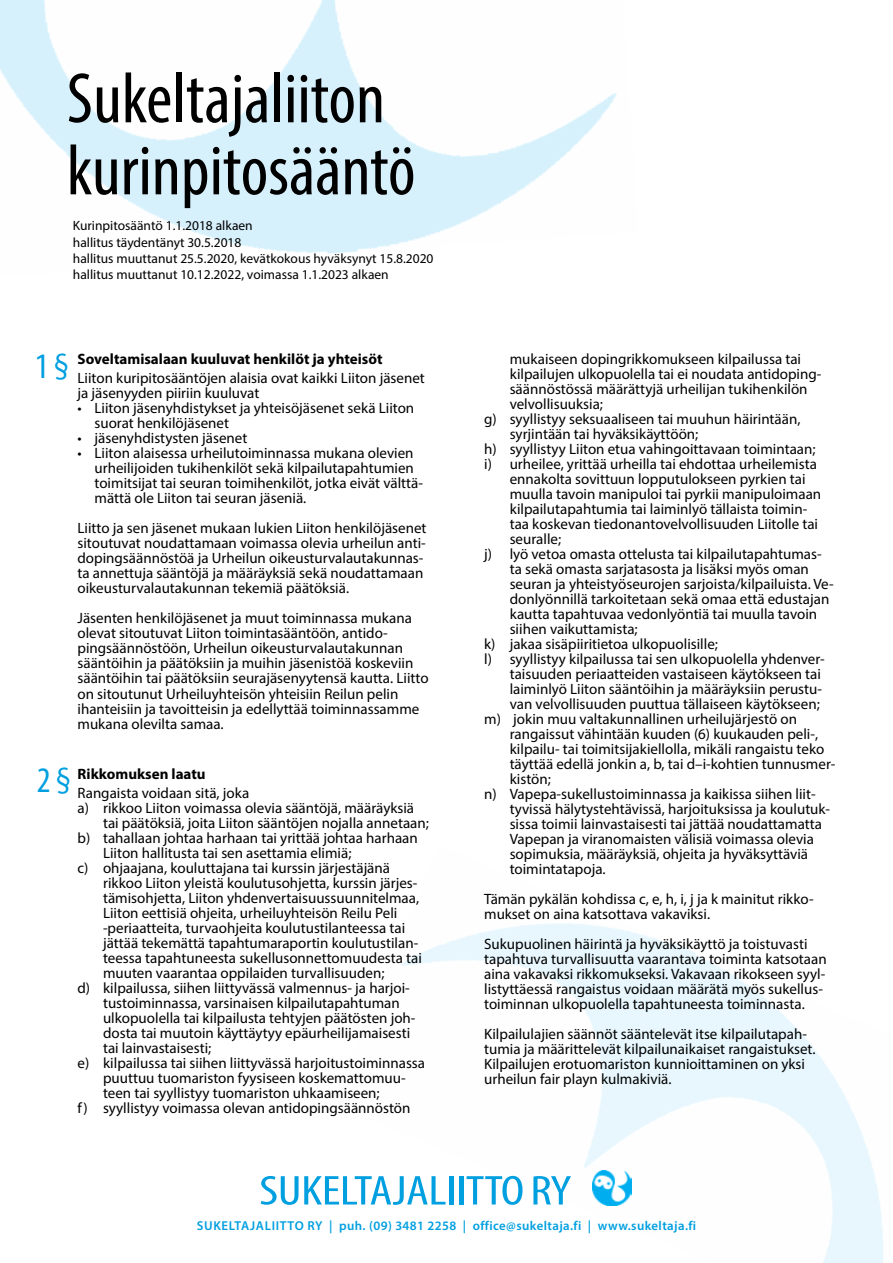
<style>
.page{position:relative;width:893px;height:1263px;background:#fff}
.page>*{position:absolute;margin:0;border:0;box-sizing:border-box;transform-origin:0 0}
.t1{font:condensed 72px/72px "Myriad Pro";color:#000}
.t2{font:condensed 42px "Myriad Pro";letter-spacing:-.01em;color:#009fe0;scale:1.25 1}
.t3{font:condensed 36px "Myriad Pro";color:#009fe0}
.t4{font:15px/15px "Myriad Pro";color:#000}
.t5{font:700 15px "Myriad Pro";color:#000}
.t6{font:13.5px/16.2px "Myriad Pro";color:#000}
.t7{font:600 12.9px "Myriad Pro";letter-spacing:.03em;color:#009fe0}
</style>
<div class="page">
<img style="left:400px;top:923px;width:484px;height:340px">
<img style="left:0;top:0;width:617px;height:254px">
<img style="left:593px;top:1170px;width:39px;height:36px">
<h1 class="t1" style="left:67px;top:62px;width:350px">Sukeltajaliiton kurinpitosääntö</h1>
<p class="t6" style="left:73px;top:218px;width:362px">Kurinpitosääntö 1.1.2018 alkaen<br>hallitus täydentänyt 30.5.2018<br>hallitus muuttanut 25.5.2020, kevätkokous hyväksynyt 15.8.2020 hallitus muuttanut 10.12.2022, voimassa 1.1.2023 alkaen</p>
<h3 class="t3" style="left:35px;top:344px;width:35px">1 §</h3>
<p class="t5" style="left:78px;top:349px;width:307px">Soveltamisalaan kuuluvat henkilöt ja yhteisöt</p>
<p class="t4" style="left:78px;top:371px;width:349px">Liiton kuripitosääntöjen alaisia ovat kaikki Liiton jäsenet ja jäsenyyden piiriin kuuluvat</p>
<p class="t4" style="left:95px;top:401px;width:321px;text-indent:-17px">• Liiton jäsenyhdistykset ja yhteisöjäsenet sekä Liiton suorat henkilöjäsenet</p>
<p class="t4" style="left:78px;top:431px;width:171px">• jäsenyhdistysten jäsenet</p>
<p class="t4" style="left:95px;top:446px;width:330px;text-indent:-17px">• Liiton alaisessa urheilutoiminnassa mukana olevien urheilijoiden tukihenkilöt sekä kilpailutapahtumien toimitsijat tai seuran toimihenkilöt, jotka eivät välttä&shy;mättä ole Liiton tai seuran jäseniä.</p>
<p class="t4" style="left:78px;top:521px;width:350px">Liitto ja sen jäsenet mukaan lukien Liiton henkilöjäsenet sitoutuvat noudattamaan voimassa olevia urheilun anti&shy;dopingsäännöstöä ja Urheilun oikeusturvalautakunnas&shy;ta annettuja sääntöjä ja määräyksiä sekä noudattamaan oikeusturvalautakunnan tekemiä päätöksiä.</p>
<p class="t4" style="left:78px;top:611px;width:353px">Jäsenten henkilöjäsenet ja muut toiminnassa mukana olevat sitoutuvat Liiton toimintasääntöön, antido&shy;pingsäännöstöön, Urheilun oikeusturvalautakunnan sääntöihin ja päätöksiin ja muihin jäsenistöä koskeviin sääntöihin tai päätöksiin seurajäsenyytensä kautta. Liitto on sitoutunut Urheiluyhteisön yhteisiin Reilun pelin ihanteisiin ja tavoitteisin ja edellyttää toiminnassamme mukana olevilta samaa.</p>
<p class="t5" style="left:78px;top:764px;width:130px">Rikkomuksen laatu</p>
<p class="t4" style="left:78px;top:785px;width:173px">Rangaista voidaan sitä, joka</p>
<p class="t4" style="left:78px;top:800px;width:338px">a) rikkoo Liiton voimassa olevia sääntöjä, määräyksiä</p>
<p class="t4" style="left:103px;top:815px;width:327px">tai päätöksiä, joita Liiton sääntöjen nojalla annetaan;</p>
<p class="t4" style="left:78px;top:830px;width:342px">b) tahallaan johtaa harhaan tai yrittää johtaa harhaan</p>
<p class="t4" style="left:103px;top:845px;width:250px">Liiton hallitusta tai sen asettamia elimiä;</p>
<p class="t4" style="left:78px;top:860px;width:314px">c) ohjaajana, kouluttajana tai kurssin järjestäjänä</p>
<p class="t4" style="left:103px;top:875px;width:316px">rikkoo Liiton yleistä koulutusohjetta, kurssin järjes-</p>
<p class="t4" style="left:103px;top:890px;width:318px">tämisohjetta, Liiton yhdenvertaisuussuunnitelmaa,</p>
<p class="t4" style="left:103px;top:905px;width:296px">Liiton eettisiä ohjeita, urheiluyhteisön Reilu Peli</p>
<p class="t4" style="left:103px;top:920px;width:304px">-periaatteita, turvaohjeita koulutustilanteessa tai</p>
<p class="t4" style="left:103px;top:935px;width:317px">jättää tekemättä tapahtumaraportin koulutustilan-</p>
<p class="t4" style="left:103px;top:950px;width:320px">teessa tapahtuneesta sukellusonnettomuudesta tai</p>
<p class="t4" style="left:103px;top:965px;width:283px">muuten vaarantaa oppilaiden turvallisuuden;</p>
<p class="t4" style="left:78px;top:980px;width:334px">d) kilpailussa, siihen liittyvässä valmennus- ja harjoi-</p>
<p class="t4" style="left:103px;top:995px;width:298px">tustoiminnassa, varsinaisen kilpailutapahtuman</p>
<p class="t4" style="left:103px;top:1010px;width:314px">ulkopuolella tai kilpailusta tehtyjen päätösten joh-</p>
<p class="t4" style="left:103px;top:1025px;width:309px">dosta tai muutoin käyttäytyy epäurheilijamaisesti</p>
<p class="t4" style="left:103px;top:1040px;width:110px">tai lainvastaisesti;</p>
<p class="t4" style="left:78px;top:1055px;width:349px">e) kilpailussa tai siihen liittyvässä harjoitustoiminnassa</p>
<p class="t4" style="left:103px;top:1070px;width:304px">puuttuu tuomariston fyysiseen koskemattomuu-</p>
<p class="t4" style="left:103px;top:1085px;width:278px">teen tai syyllistyy tuomariston uhkaamiseen;</p>
<p class="t4" style="left:78px;top:1100px;width:334px">f) syyllistyy voimassa olevan antidopingsäännöstön</p>
<h3 class="t3" style="left:37px;top:759px;width:35px">2 §</h3>
<p class="t4" style="left:510px;top:351px;width:293px">mukaiseen dopingrikkomukseen kilpailussa tai</p>
<p class="t4" style="left:510px;top:366px;width:313px">kilpailujen ulkopuolella tai ei noudata antidoping-</p>
<p class="t4" style="left:510px;top:381px;width:299px">säännöstössä määrättyjä urheilijan tukihenkilön</p>
<p class="t4" style="left:510px;top:396px;width:95px">velvollisuuksia;</p>
<p class="t4" style="left:484px;top:411px;width:318px">g) syyllistyy seksuaaliseen tai muuhun häirintään,</p>
<p class="t4" style="left:510px;top:426px;width:190px">syrjintään tai hyväksikäyttöön;</p>
<p class="t4" style="left:484px;top:441px;width:333px">h) syyllistyy Liiton etua vahingoittavaan toimintaan;</p>
<p class="t4" style="left:484px;top:456px;width:334px">i) urheilee, yrittää urheilla tai ehdottaa urheilemista</p>
<p class="t4" style="left:510px;top:471px;width:297px">ennakolta sovittuun lopputulokseen pyrkien tai</p>
<p class="t4" style="left:510px;top:486px;width:313px">muulla tavoin manipuloi tai pyrkii manipuloimaan</p>
<p class="t4" style="left:510px;top:501px;width:299px">kilpailutapahtumia tai laiminlyö tällaista toimin-</p>
<p class="t4" style="left:510px;top:516px;width:310px">taa koskevan tiedonantovelvollisuuden Liitolle tai</p>
<p class="t4" style="left:510px;top:531px;width:53px">seuralle;</p>
<p class="t4" style="left:484px;top:546px;width:339px">j) lyö vetoa omasta ottelusta tai kilpailutapahtumas-</p>
<p class="t4" style="left:510px;top:561px;width:301px">ta sekä omasta sarjatasosta ja lisäksi myös oman</p>
<p class="t4" style="left:510px;top:576px;width:326px">seuran ja yhteistyöseurojen sarjoista/kilpailuista. Ve-</p>
<p class="t4" style="left:510px;top:591px;width:321px">donlyönnillä tarkoitetaan sekä omaa että edustajan</p>
<p class="t4" style="left:510px;top:606px;width:309px">kautta tapahtuvaa vedonlyöntiä tai muulla tavoin</p>
<p class="t4" style="left:510px;top:621px;width:129px">siihen vaikuttamista;</p>
<p class="t4" style="left:484px;top:636px;width:235px">k) jakaa sisäpiiritietoa ulkopuolisille;</p>
<p class="t4" style="left:484px;top:651px;width:342px">l) syyllistyy kilpailussa tai sen ulkopuolella yhdenver-</p>
<p class="t4" style="left:510px;top:666px;width:313px">taisuuden periaatteiden vastaiseen käytökseen tai</p>
<p class="t4" style="left:510px;top:681px;width:314px">laiminlyö Liiton sääntöihin ja määräyksiin perustu-</p>
<p class="t4" style="left:510px;top:696px;width:312px">van velvollisuuden puuttua tällaiseen käytökseen;</p>
<p class="t4" style="left:484px;top:711px;width:314px">m) jokin muu valtakunnallinen urheilujärjestö on</p>
<p class="t4" style="left:510px;top:726px;width:310px">rangaissut vähintään kuuden (6) kuukauden peli-,</p>
<p class="t4" style="left:510px;top:741px;width:316px">kilpailu- tai toimitsijakiellolla, mikäli rangaistu teko</p>
<p class="t4" style="left:510px;top:756px;width:327px">täyttää edellä jonkin a, b, tai d–i-kohtien tunnusmer-</p>
<p class="t4" style="left:510px;top:771px;width:43px">kistön;</p>
<p class="t4" style="left:484px;top:786px;width:333px">n) Vapepa-sukellustoiminnassa ja kaikissa siihen liit-</p>
<p class="t4" style="left:510px;top:801px;width:322px">tyvissä hälytystehtävissä, harjoituksissa ja koulutuk-</p>
<p class="t4" style="left:510px;top:816px;width:314px">sissa toimii lainvastaisesti tai jättää noudattamatta</p>
<p class="t4" style="left:510px;top:831px;width:306px">Vapepan ja viranomaisten välisiä voimassa olevia</p>
<p class="t4" style="left:510px;top:846px;width:300px">sopimuksia, määräyksiä, ohjeita ja hyväksyttäviä</p>
<p class="t4" style="left:510px;top:861px;width:97px">toimintatapoja.</p>
<p class="t4" style="left:484px;top:891px;width:331px">Tämän pykälän kohdissa c, e, h, i, j ja k mainitut rikko&shy;mukset on aina katsottava vakaviksi.</p>
<p class="t4" style="left:484px;top:936px;width:344px">Sukupuolinen häirintä ja hyväksikäyttö ja toistuvasti tapahtuva turvallisuutta vaarantava toiminta katsotaan aina vakavaksi rikkomukseksi. Vakavaan rikokseen syyl&shy;listyttäessä rangaistus voidaan määrätä myös sukellus&shy;toiminnan ulkopuolella tapahtuneesta toiminnasta.</p>
<p class="t4" style="left:484px;top:1026px;width:333px">Kilpailulajien säännöt sääntelevät itse kilpailutapah&shy;tumia ja määrittelevät kilpailunaikaiset rangaistukset.<br>Kilpailujen erotuomariston kunnioittaminen on yksi urheilun fair playn kulmakiviä.</p>
<h2 class="t2" style="left:259px;top:1165px;width:251px">Sukeltajaliitto ry</h2>
<p class="t7" style="left:197px;top:1218px;width:501px">Sukeltajaliitto ry | puh. (09) 3481 2258 | office@sukeltaja.fi | www.sukeltaja.fi</p>
</div>
